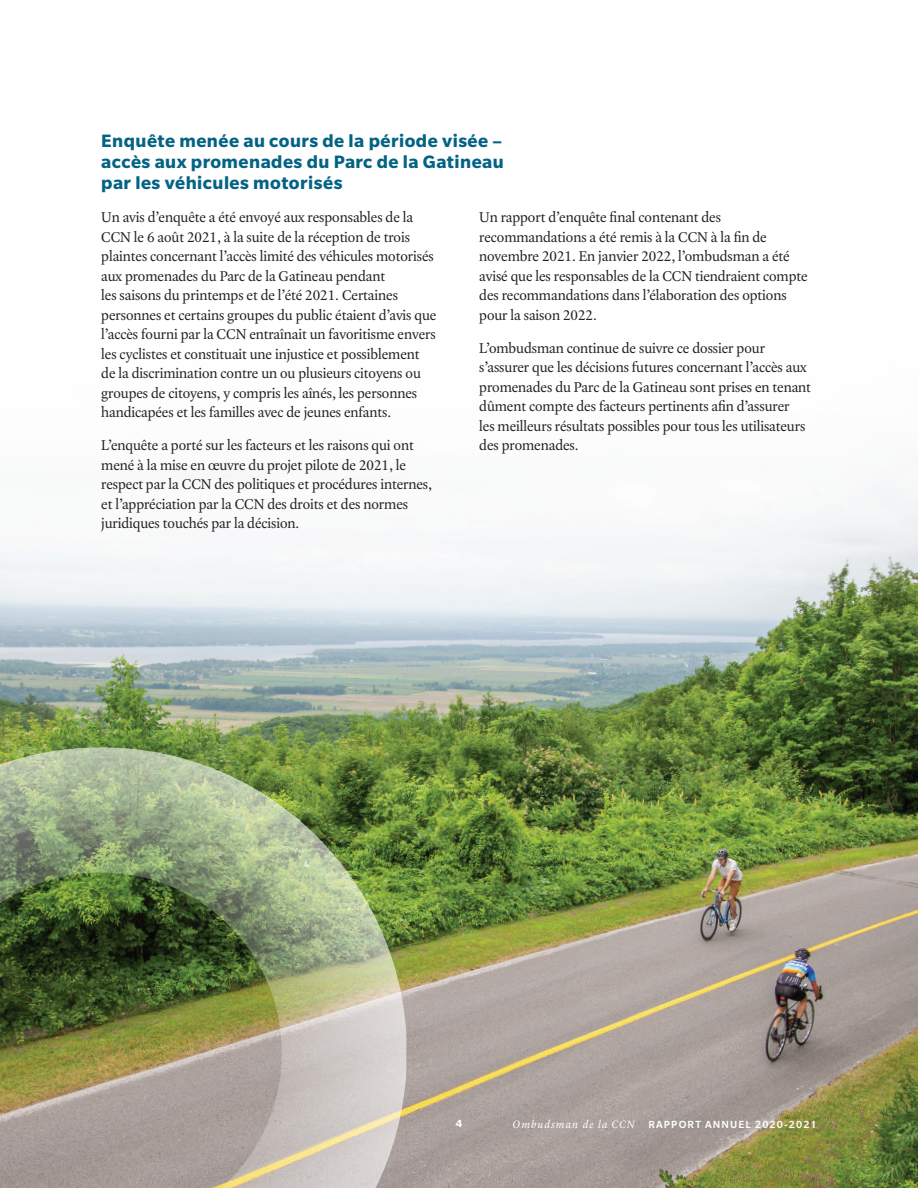
<style>
.page{position:relative;width:918px;height:1188px;background:#fff}
.page>*{position:absolute;margin:0;border:0;box-sizing:border-box;transform-origin:0 0}
.t1{font:700 19.5px/21px "Slate Std";letter-spacing:.025em;color:#046384;text-align:justify}
.BODY_FR{font:15px/19.5px "Laurentian Std";color:#231f20}
.t2{font:500 11.25px "Slate Std";letter-spacing:.1em;color:#fff}
.t3{font:700 11.25px "Slate Std";color:#fff}
.s1{font-family:"Laurentian Std";font-weight:400;font-style:italic}
</style>
<div class="page">
<img style="left:0;top:476px;width:918px;height:712px">
<img style="left:0;top:747px;width:406px;height:441px">
<p class="t1" style="left:101px;top:130px;width:404px">Enquête menée au cours de la période visée – accès aux promenades du Parc de la Gatineau par les véhicules motorisés</p>
<p class="BODY_FR" style="left:101px;top:208px;width:337px">Un avis d’enquête a été envoyé aux responsables de la CCN le 6 août 2021, à la suite de la réception de trois plaintes concernant l’accès limité des véhicules motorisés aux promenades du Parc de la Gatineau pendant<br>les saisons du printemps et de l’été 2021. Certaines personnes et certains groupes du public étaient d’avis que l’accès fourni par la CCN entraînait un favoritisme envers les cyclistes et constituait une injustice et possiblement de la discrimination contre un ou plusieurs citoyens ou groupes de citoyens, y compris les aînés, les personnes handicapées et les familles avec de jeunes enfants.</p>
<p class="BODY_FR" style="left:101px;top:436px;width:332px">L’enquête a porté sur les facteurs et les raisons qui ont mené à la mise en œuvre du projet pilote de 2021, le respect par la CCN des politiques et procédures internes, et l’appréciation par la CCN des droits et des normes juridiques touchés par la décision.</p>
<p class="BODY_FR" style="left:479px;top:208px;width:330px">Un rapport d’enquête final contenant des recommandations a été remis à la CCN à la fin de novembre 2021. En janvier 2022, l’ombudsman a été avisé que les responsables de la CCN tiendraient compte des recommandations dans l’élaboration des options pour la saison 2022.</p>
<p class="BODY_FR" style="left:479px;top:338px;width:333px">L’ombudsman continue de suivre ce dossier pour s’assurer que les décisions futures concernant l’accès aux promenades du Parc de la Gatineau sont prises en tenant dûment compte des facteurs pertinents afin d’assurer<br>les meilleurs résultats possibles pour tous les utilisateurs des promenades.</p>
<p class="t3" style="left:456px;top:1118px;width:8px">4</p>
<p class="t2" style="left:513px;top:1118px;width:305px"><span class="s1">Ombudsman de la CCN</span> RAPPORT ANNUEL 2020-2021</p>
</div>
